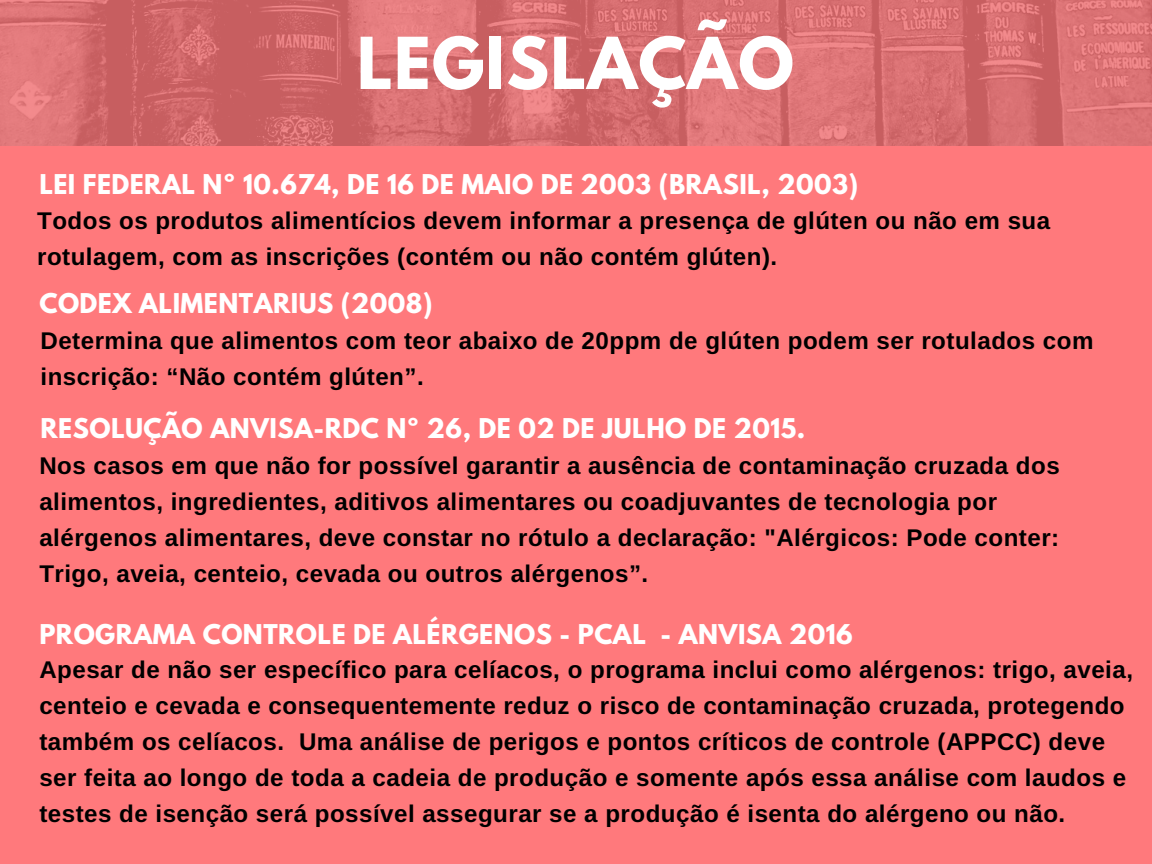
<style>
.page{position:relative;width:1152px;height:864px;background:#ff7477}
.page>*{position:absolute;margin:0;border:0;box-sizing:border-box;transform-origin:0 0}
.t1{font:700 63.45px "League Spartan";letter-spacing:.02em;color:#fff}
.t2{font:700 24.15px/36px "Arimo";letter-spacing:.02em;color:#000}
.t3{font:700 24.15px "League Spartan";letter-spacing:.02em;color:#fff}
</style>
<div class="page">
<img style="left:0;top:0;width:1152px;height:145px">
<h1 class="t1" style="left:357px;top:32px;width:439px">LEGISLAÇÃO</h1>
<p class="t3" style="left:39px;top:172px;width:820px">LEI FEDERAL Nº 10.674, DE 16 DE MAIO DE 2003 (BRASIL, 2003)</p>
<p class="t2" style="left:37px;top:203px;width:1015px">Todos os produtos alimentícios devem informar a presença de glúten ou não em sua rotulagem, com as inscrições (contém ou não contém glúten).</p>
<p class="t3" style="left:39px;top:292px;width:395px">CODEX ALIMENTARIUS (2008)</p>
<p class="t2" style="left:40px;top:322px;width:1055px">Determina que alimentos com teor abaixo de 20ppm de glúten podem ser rotulados com inscrição: “Não contém glúten”.</p>
<p class="t3" style="left:40px;top:417px;width:766px">RESOLUÇÃO ANVISA-RDC Nº 26, DE 02 DE JULHO DE 2015.</p>
<p class="t2" style="left:39px;top:447px;width:1022px">Nos casos em que não for possível garantir a ausência de contaminação cruzada dos alimentos, ingredientes, aditivos alimentares ou coadjuvantes de tecnologia por alérgenos alimentares, deve constar no rótulo a declaração: "Alérgicos: Pode conter:<br>Trigo, aveia, centeio, cevada ou outros alérgenos”.</p>
<p class="t3" style="left:39px;top:622px;width:815px">PROGRAMA CONTROLE DE ALÉRGENOS - PCAL - ANVISA 2016</p>
<p class="t2" style="left:39px;top:652px;width:1095px">Apesar de não ser específico para celíacos, o programa inclui como alérgenos: trigo, aveia, centeio e cevada e consequentemente reduz o risco de contaminação cruzada, protegendo também os celíacos. Uma análise de perigos e pontos críticos de controle (APPCC) deve ser feita ao longo de toda a cadeia de produção e somente após essa análise com laudos e testes de isenção será possível assegurar se a produção é isenta do alérgeno ou não.</p>
</div>
